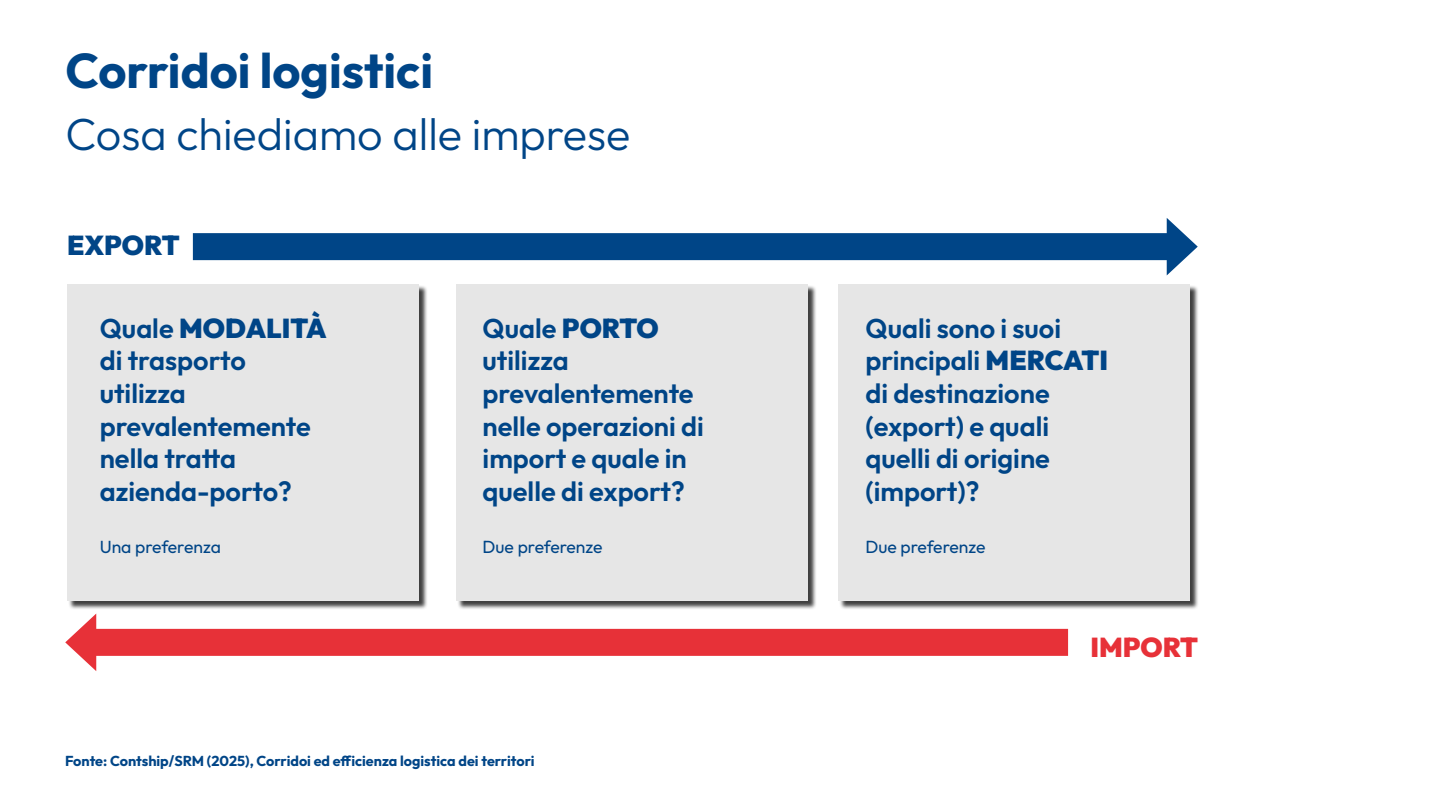
<style>
.page{position:relative;width:1440px;height:810px;background:#fff}
.page>*{position:absolute;margin:0;border:0;box-sizing:border-box;transform-origin:0 0}
.t1{font:700 48.75px "Outfit";color:#004587}
.t2{font:300 45px "Outfit";color:#004587}
.t3{font:600 27.15px/32.6px "Outfit";color:#004587}
.t4{font:900 27.15px "Outfit";color:#004587}
.t5{font:900 27.15px "Outfit";color:#e73138}
.t6{font:17.55px "Outfit";color:#004587}
.t7{font:700 14.4px "Outfit";color:#004587}
.s1{font-weight:900}
</style>
<div class="page">
<div style="left:68px;top:285px;width:360px;height:325px;background:#000;opacity:.75"></div>
<div style="left:67px;top:284px;width:352px;height:316px;background:#e6e6e6"></div>
<div style="left:458px;top:285px;width:359px;height:325px;background:#000;opacity:.75"></div>
<div style="left:456px;top:284px;width:352px;height:316px;background:#e6e6e6"></div>
<div style="left:839px;top:285px;width:360px;height:325px;background:#000;opacity:.75"></div>
<div style="left:838px;top:284px;width:352px;height:316px;background:#e6e6e6"></div>
<div style="left:193px;top:233px;width:983px;height:27px;background:#004587"></div>
<svg style="left:1167px;top:218px;width:31px;height:57px"></svg>
<div style="left:87px;top:629px;width:981px;height:27px;background:#e73138"></div>
<svg style="left:65px;top:614px;width:31px;height:57px"></svg>
<h1 class="t1" style="left:65px;top:38px;width:369px">Corridoi logistici</h1>
<h2 class="t2" style="left:65px;top:107px;width:567px">Cosa chiediamo alle imprese</h2>
<p class="t4" style="left:67px;top:227px;width:114px">EXPORT</p>
<p class="t3" style="left:100px;top:313px;width:229px">Quale <span class="s1">MODALITÀ </span>di trasporto utilizza prevalentemente nella tratta azienda-porto?</p>
<p class="t6" style="left:100px;top:535px;width:123px">Una preferenza</p>
<p class="t3" style="left:483px;top:313px;width:223px">Quale <span class="s1">PORTO </span>utilizza prevalentemente nelle operazioni di import e quale in quelle di export?</p>
<p class="t6" style="left:483px;top:535px;width:122px">Due preferenze</p>
<p class="t7" style="left:65px;top:752px;width:471px">Fonte: Contship/SRM (2025), Corridoi ed efficienza logistica dei territori</p>
<p class="t3" style="left:865px;top:313px;width:244px">Quali sono i suoi principali <span class="s1">MERCATI </span>di destinazione (export) e quali quelli di origine (import)?</p>
<p class="t6" style="left:865px;top:535px;width:122px">Due preferenze</p>
<p class="t5" style="left:1090px;top:629px;width:109px">IMPORT</p>
</div>
